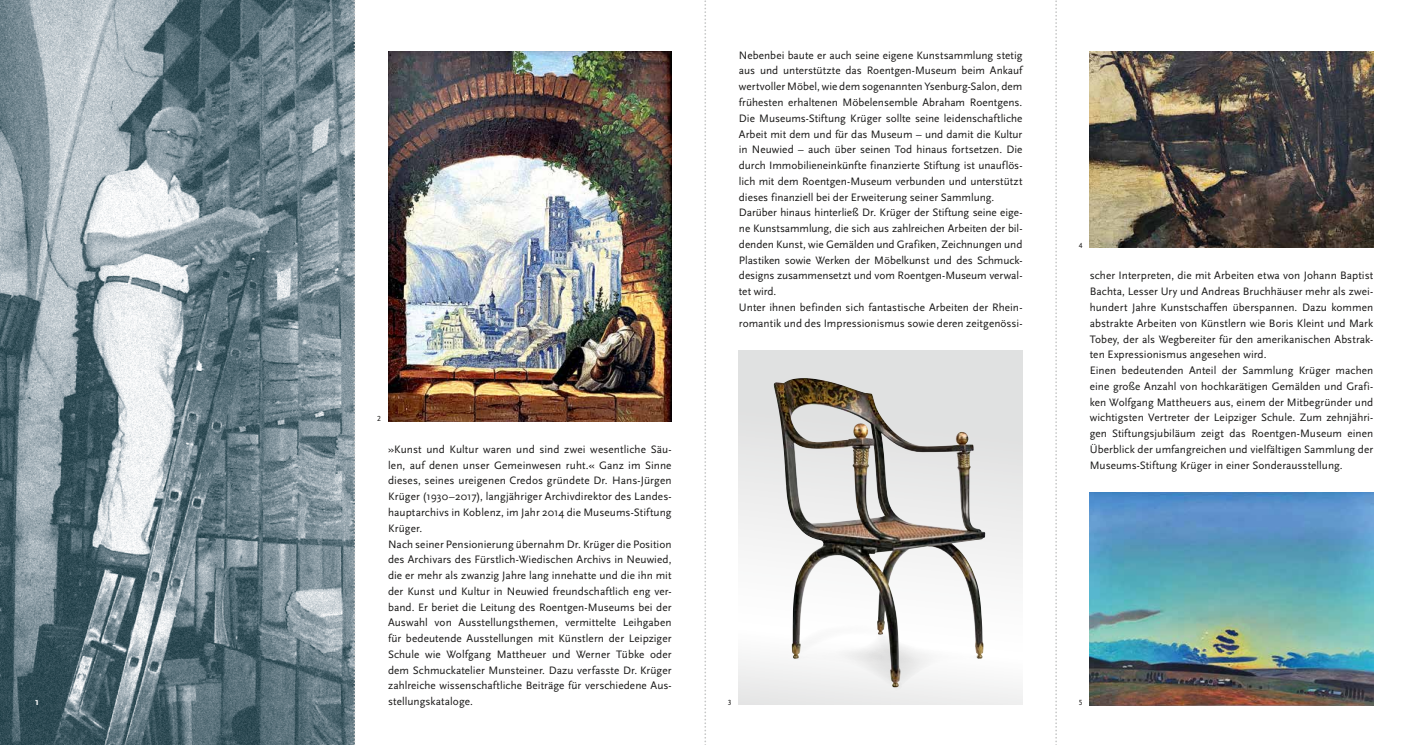
<style>
.page{position:relative;width:1407px;height:745px;background:#fff}
.page>*{position:absolute;margin:0;border:0;box-sizing:border-box;transform-origin:0 0}
.t1{font:11.25px/15.8px "Scala Sans";letter-spacing:.005em;color:#181716}
.t2{font:700 10px "Scala Sans";color:#fff}
.t3{font:7.75px "Scala Sans Caps";color:#181716}
</style>
<div class="page">
<img style="left:388px;top:51px;width:283px;height:370px">
<img style="left:0;top:0;width:353px;height:744px">
<svg style="left:739px;top:350px;width:283px;height:354px"></svg>
<svg style="left:790px;top:618px;width:195px;height:73px"></svg>
<img style="left:774px;top:378px;width:105px;height:280px">
<img style="left:1090px;top:51px;width:283px;height:197px">
<img style="left:1090px;top:492px;width:283px;height:212px">
<svg style="left:353px;top:0;width:2px;height:745px"></svg>
<svg style="left:704px;top:0;width:2px;height:745px"></svg>
<svg style="left:1055px;top:0;width:2px;height:745px"></svg>
<p class="t2" style="left:35px;top:695px;width:5px">1</p>
<p class="t3" style="left:377px;top:414px;width:5px">2</p>
<p class="t1" style="left:388px;top:441px;width:285px">»Kunst und Kultur waren und sind zwei wesentliche Säu&shy;len, auf denen unser Gemeinwesen ruht.« Ganz im Sinne dieses, seines ureigenen Credos gründete Dr. Hans-Jürgen Krüger (1930–2017), langjähriger Archivdirektor des Landes&shy;hauptarchivs in Koblenz, im Jahr 2014 die Museums-Stiftung Krüger.<br>Nach seiner Pensionierung übernahm Dr. Krüger die Position des Archivars des Fürstlich-Wiedischen Archivs in Neuwied, die er mehr als zwanzig Jahre lang innehatte und die ihn mit der Kunst und Kultur in Neuwied freundschaftlich eng ver&shy;band. Er beriet die Leitung des Roentgen-Museums bei der Auswahl von Ausstellungsthemen, vermittelte Leihgaben für bedeutende Ausstellungen mit Künstlern der Leipziger Schule wie Wolfgang Mattheuer und Werner Tübke oder dem Schmuckatelier Munsteiner. Dazu verfasste Dr. Krüger zahlreiche wissenschaftliche Beiträge für verschiedene Aus&shy;stellungskataloge.</p>
<p class="t1" style="left:739px;top:47px;width:285px">Nebenbei baute er auch seine eigene Kunstsammlung stetig aus und unterstützte das Roentgen-Museum beim Ankauf wertvoller Möbel, wie dem sogenannten Ysenburg-Salon, dem frühesten erhaltenen Möbelensemble Abraham Roentgens.<br>Die Museums-Stiftung Krüger sollte seine leidenschaftliche Arbeit mit dem und für das Museum – und damit die Kultur in Neuwied – auch über seinen Tod hinaus fortsetzen. Die durch Immobilieneinkünfte finanzierte Stiftung ist unauflös&shy;lich mit dem Roentgen-Museum verbunden und unterstützt dieses finanziell bei der Erweiterung seiner Sammlung.<br>Darüber hinaus hinterließ Dr. Krüger der Stiftung seine eige&shy;ne Kunstsammlung, die sich aus zahlreichen Arbeiten der bil&shy;denden Kunst, wie Gemälden und Grafiken, Zeichnungen und Plastiken sowie Werken der Möbelkunst und des Schmuck&shy;designs zusammensetzt und vom Roentgen-Museum verwal&shy;tet wird.<br>Unter ihnen befinden sich fantastische Arbeiten der Rhein&shy;romantik und des Impressionismus sowie deren zeitgenössi-</p>
<p class="t3" style="left:1079px;top:241px;width:5px">4</p>
<p class="t1" style="left:1090px;top:268px;width:285px">scher Interpreten, die mit Arbeiten etwa von Johann Baptist Bachta, Lesser Ury und Andreas Bruchhäuser mehr als zwei&shy;hundert Jahre Kunstschaffen überspannen. Dazu kommen abstrakte Arbeiten von Künstlern wie Boris Kleint und Mark Tobey, der als Wegbereiter für den amerikanischen Abstrak&shy;ten Expressionismus angesehen wird.<br>Einen bedeutenden Anteil der Sammlung Krüger machen eine große Anzahl von hochkarätigen Gemälden und Grafi&shy;ken Wolfgang Mattheuers aus, einem der Mitbegründer und wichtigsten Vertreter der Leipziger Schule. Zum zehnjähri&shy;gen Stiftungsjubiläum zeigt das Roentgen-Museum einen Überblick der umfangreichen und vielfältigen Sammlung der Museums-Stiftung Krüger in einer Sonderausstellung.</p>
<p class="t3" style="left:728px;top:697px;width:5px">3</p>
<p class="t3" style="left:1079px;top:698px;width:5px">5</p>
</div>
